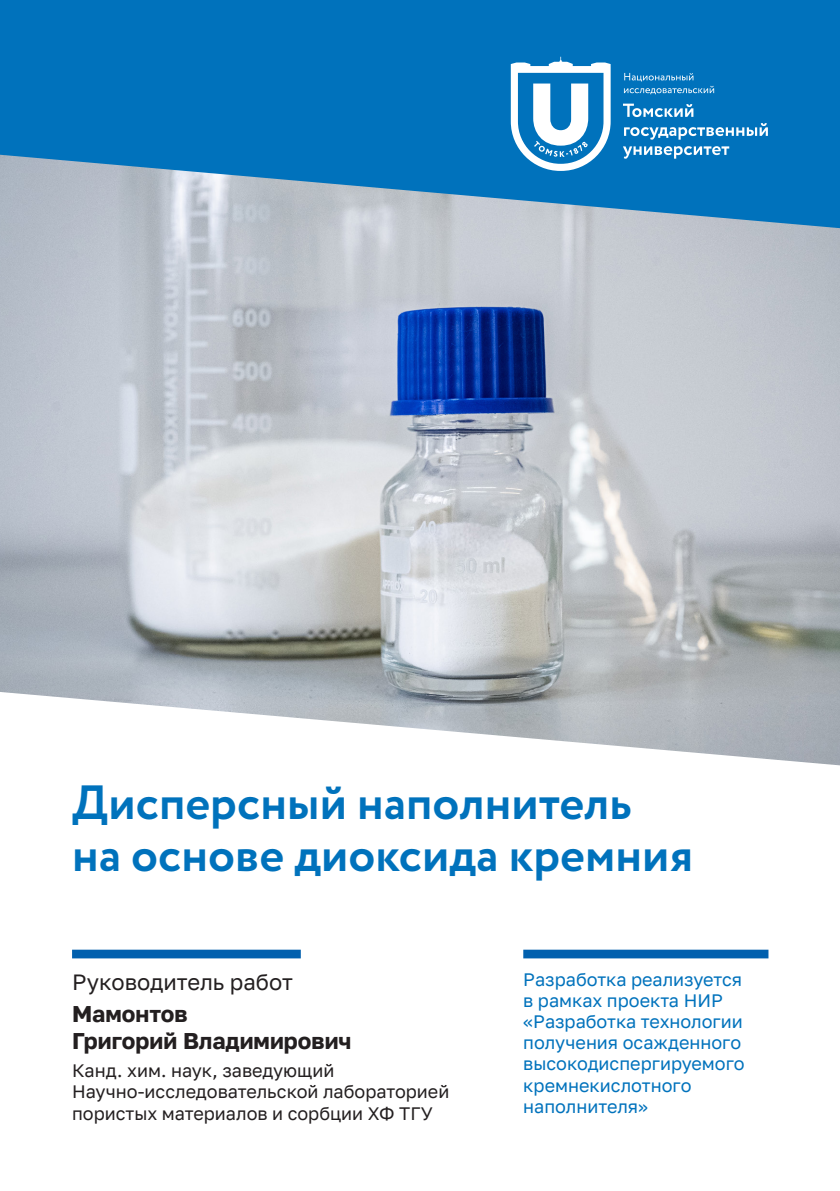
<style>
.page{position:relative;width:840px;height:1191px;background:#fff}
.page>*{position:absolute;margin:0;border:0;box-sizing:border-box;transform-origin:0 0}
.t1{font:700 48px/52px "Circe";color:#0072bc}
.List_Paragraph{font:700 22.8px/27px "Golos Text";color:#231f20}
.List_Paragraph-2{font:22px "Golos Text";color:#231f20}
.List_Paragraph-3{font:18px/21.2px "Golos Text";color:#0072bc}
.List_Paragraph-4{font:18px/21.6px "Golos Text";color:#231f20}
</style>
<div class="page">
<div style="left:0;top:0;width:839px;height:482px;background:#0072bc"></div>
<img style="left:0;top:155px;width:839px;height:610px">
<svg style="left:623px;top:104px;width:70px;height:13px"></svg>
<svg style="left:624px;top:123px;width:143px;height:17px"></svg>
<svg style="left:622px;top:146px;width:106px;height:13px"></svg>
<svg style="left:623px;top:73px;width:90px;height:21px"></svg>
<svg style="left:510px;top:57px;width:100px;height:114px"></svg>
<div style="left:72px;top:949px;width:228px;height:9px;background:#0160ae"></div>
<div style="left:523px;top:949px;width:245px;height:9px;background:#0160ae"></div>
<p class="t1" style="left:72px;top:778px;width:622px">Дисперсный наполнитель<br>на основе диоксида кремния</p>
<p class="List_Paragraph-2" style="left:72px;top:968px;width:222px">Руководитель работ</p>
<p class="List_Paragraph" style="left:72px;top:999px;width:281px">Мамонтов<br>Григорий Владимирович</p>
<p class="List_Paragraph-4" style="left:72px;top:1059px;width:378px">Канд. хим. наук, заведующий<br>Научно-исследовательской лабораторией пористых материалов и сорбции ХФ ТГУ</p>
<p class="List_Paragraph-3" style="left:523px;top:968px;width:223px">Разработка реализуется в рамках проекта НИР «Разработка технологии получения осажденного высокодиспергируемого кремнекислотного наполнителя»</p>
</div>
